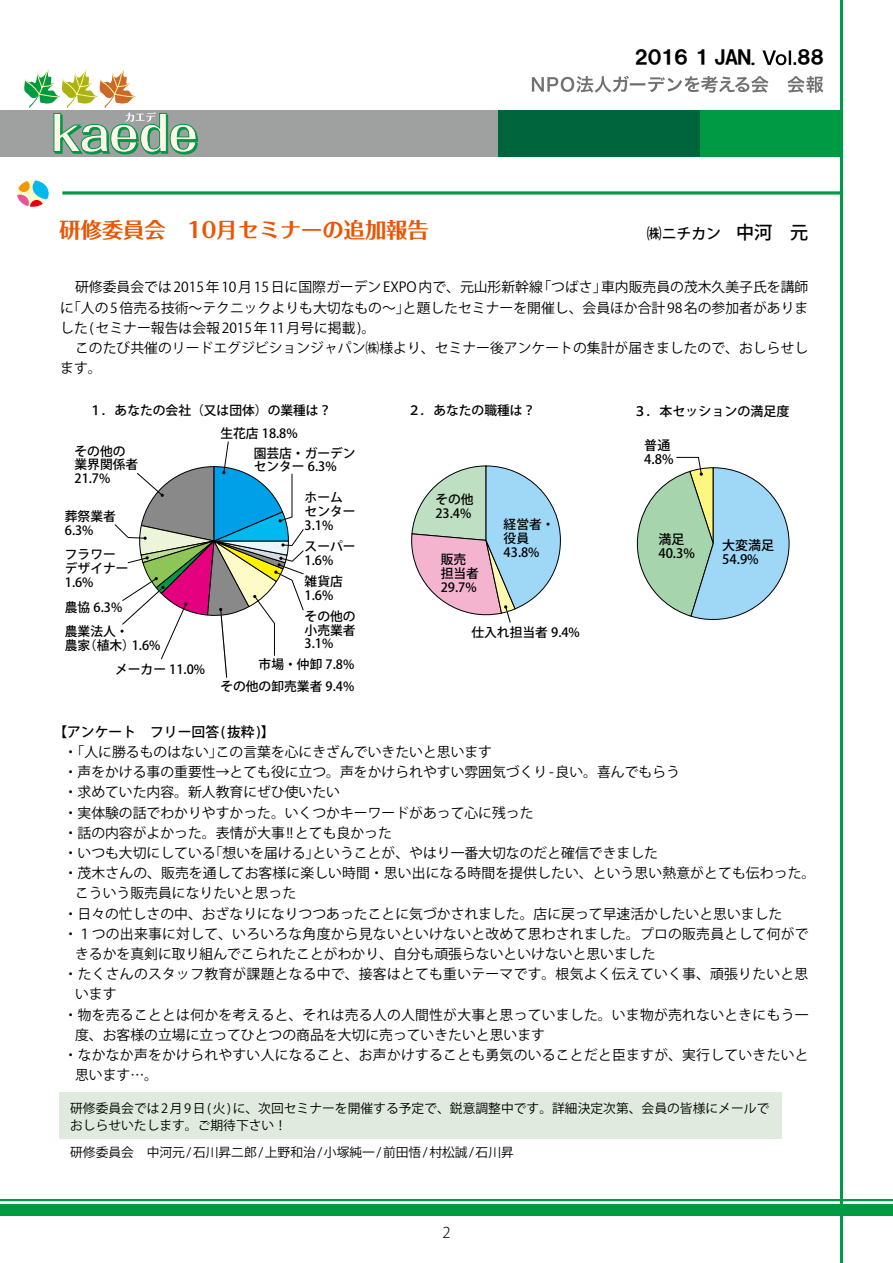
<style>
.page{position:relative;width:893px;height:1263px;background:#fff}
.page>*{position:absolute;margin:0;border:0;box-sizing:border-box;transform-origin:0 0}
.t1{font:700 21.3px "Folk Pro";color:#ea5504}
.t2{font:19.2px "HGS Soei Kakugothic UB";letter-spacing:-.05em;color:#000;scale:1.2 1}
.t3{font:500 14.85px "Koz Go Pro";color:#000}
.t4{font:300 14.85px "Koz Go Pr 6 N";color:#000}
.t5{font:13.8px/20.2px "Koz Go Pro";color:#000;text-align:justify}
.t6{font:13.8px "Koz Go Pro";letter-spacing:.02em;color:#000}
.t7{font:500 13.8px "Koz Go Pro";color:#000}
.t8{font:500 13.05px/14.1px "Koz Go Pro";color:#000}
.t9{font:500 12.75px/13.8px "Koz Go Pro";color:#000}
.t10{font:12.75px/17px "Koz Go Pro";color:#000}
.s1{font-size:18px}
</style>
<div class="page">
<div style="left:498px;top:110px;width:202px;height:46px;background:#00643d"></div>
<div style="left:700px;top:110px;width:140px;height:46px;background:#094"></div>
<div style="left:0;top:110px;width:498px;height:46px;background:#9fa0a0"></div>
<hr style="left:840px;top:0;width:3px;height:1263px;background:#094">
<svg style="left:24px;top:69px;width:174px;height:86px"></svg>
<div style="left:0;top:1205px;width:893px;height:11px;background:#094"></div>
<hr style="left:0;top:1199px;width:893px;height:2px;background:#094">
<svg style="left:762px;top:50px;width:34px;height:15px"></svg>
<svg style="left:532px;top:76px;width:291px;height:17px"></svg>
<div style="left:60px;top:1092px;width:722px;height:47px;background:#e0eade"></div>
<svg style="left:62px;top:191px;width:778px;height:4px;background:#33ad69"></svg>
<svg style="left:17px;top:180px;width:32px;height:27px"></svg>
<svg style="left:114px;top:441px;width:190px;height:237px"></svg>
<svg style="left:411px;top:465px;width:150px;height:158px"></svg>
<svg style="left:636px;top:457px;width:153px;height:163px"></svg>
<h2 class="t2" style="left:634px;top:48px;width:103px">2016 1 JAN.</h2>
<h2 class="t2" style="left:797px;top:48px;width:25px">88</h2>
<h1 class="t1" style="left:60px;top:212px;width:371px">研修委員会　10月セミナーの追加報告</h1>
<p class="t3" style="left:647px;top:224px;width:163px">㈱ニチカン　<span class="s1">中河　元</span></p>
<p class="t5" style="left:60px;top:277px;width:750px;text-indent:15px">研修委員会では 2015 年 10 月 15 日に国際ガーデン EXPO 内で、元山形新幹線「つばさ」車内販売員の茂木久美子氏を講師に「人の 5 倍売る技術～テクニックよりも大切なもの～」と題したセミナーを開催し、会員ほか合計 98 名の参加者がありました ( セミナー報告は会報 2015 年 11 月号に掲載 )。</p>
<p class="t5" style="left:60px;top:338px;width:749px;text-indent:15px">このたび共催のリードエグジビションジャパン㈱様より、セミナー後アンケートの集計が届きましたので、おしらせします。</p>
<p class="t9" style="left:220px;top:400px;width:113px;line-height:22.8px;text-indent:-131px">１．あなたの会社（又は団体）の業種は？生花店 18.8%</p>
<p class="t9" style="left:254px;top:447px;width:104px">園芸店・ガーデンセンター 6.3%</p>
<p class="t9" style="left:305px;top:491px;width:53px">ホームセンター<br>3.1%</p>
<p class="t9" style="left:305px;top:540px;width:53px">スーパー<br>1.6%</p>
<p class="t9" style="left:305px;top:575px;width:40px">雑貨店<br>1.6%</p>
<p class="t9" style="left:305px;top:610px;width:53px;text-align:justify">その他の小売業者3.1%</p>
<p class="t9" style="left:220px;top:655px;width:135px;line-height:21.1px;text-align:right">市場・仲卸 7.8%<br>その他の卸売業者 9.4%</p>
<p class="t9" style="left:74px;top:445px;width:65px">その他の業界関係者<br>21.7%</p>
<p class="t9" style="left:65px;top:510px;width:53px">葬祭業者<br>6.3%</p>
<p class="t9" style="left:65px;top:548px;width:65px">フラワーデザイナー<br>1.6%</p>
<p class="t9" style="left:65px;top:601px;width:59px">農協 6.3%</p>
<p class="t9" style="left:65px;top:625px;width:97px">農業法人・<br>農家（植木）1.6%</p>
<p class="t9" style="left:115px;top:663px;width:92px">メーカー 11.0%</p>
<p class="t9" style="left:408px;top:404px;width:129px">２．あなたの職種は？</p>
<p class="t9" style="left:435px;top:493px;width:40px">その他<br>23.4%</p>
<p class="t9" style="left:441px;top:553px;width:40px">販売担当者<br>29.7%</p>
<p class="t9" style="left:504px;top:518px;width:53px">経営者・役員<br>43.8%</p>
<p class="t9" style="left:471px;top:626px;width:110px">仕入れ担当者 9.4%</p>
<p class="t8" style="left:633px;top:404px;width:158px">３．本セッションの満足度</p>
<p class="t8" style="left:644px;top:438px;width:31px">普通<br>4.8%</p>
<p class="t8" style="left:658px;top:533px;width:38px">満足<br>40.3%</p>
<p class="t8" style="left:722px;top:539px;width:54px">大変満足<br>54.9%</p>
<p class="t7" style="left:53px;top:723px;width:223px">【アンケート　フリー回答 ( 抜粋 )】</p>
<p class="t5" style="left:64px;top:742px;width:430px">・「人に勝るものはない」この言葉を心にきざんでいきたいと思います</p>
<p class="t5" style="left:64px;top:762px;width:618px">・声をかける事の重要性→とても役に立つ。声をかけられやすい雰囲気づくり - 良い。喜んでもらう</p>
<p class="t5" style="left:64px;top:782px;width:278px">・求めていた内容。新人教育にぜひ使いたい</p>
<p class="t5" style="left:64px;top:803px;width:471px">・実体験の話でわかりやすかった。いくつかキーワードがあって心に残った</p>
<p class="t5" style="left:64px;top:823px;width:330px">・話の内容がよかった。表情が大事 !! とても良かった</p>
<p class="t5" style="left:64px;top:843px;width:596px">・いつも大切にしている「想いを届ける」ということが、やはり一番大切なのだと確信できました</p>
<p class="t5" style="left:64px;top:863px;width:753px">・茂木さんの、販売を通してお客様に楽しい時間・思い出になる時間を提供したい、という思い熱意がとても伝わった。</p>
<p class="t5" style="left:75px;top:883px;width:223px">こういう販売員になりたいと思った</p>
<p class="t5" style="left:64px;top:904px;width:720px">・日々の忙しさの中、おざなりになりつつあったことに気づかされました。店に戻って早速活かしたいと思いました</p>
<p class="t6" style="left:64px;top:925px;width:746px">・１つの出来事に対して、いろいろな角度から見ないといけないと改めて思わされました。プロの販売員として何がで</p>
<p class="t5" style="left:75px;top:944px;width:582px">きるかを真剣に取り組んでこられたことがわかり、自分も頑張らないといけないと思いました</p>
<p class="t6" style="left:64px;top:965px;width:746px">・たくさんのスタッフ教育が課題となる中で、接客はとても重いテーマです。根気よく伝えていく事、頑張りたいと思</p>
<p class="t5" style="left:75px;top:984px;width:43px">います</p>
<p class="t6" style="left:64px;top:1005px;width:746px">・物を売ることとは何かを考えると、それは売る人の人間性が大事と思っていました。いま物が売れないときにもう一</p>
<p class="t5" style="left:75px;top:1025px;width:471px">度、お客様の立場に立ってひとつの商品を大切に売っていきたいと思います</p>
<p class="t6" style="left:64px;top:1046px;width:746px">・なかなか声をかけられやすい人になること、お声かけすることも勇気のいることだと臣ますが、実行していきたいと</p>
<p class="t5" style="left:75px;top:1065px;width:84px">思います…。</p>
<p class="t10" style="left:70px;top:1100px;width:701px">研修委員会では 2 月 9 日 ( 火 ) に、次回セミナーを開催する予定で、鋭意調整中です。詳細決定次第、会員の皆様にメールでおしらせいたします。ご期待下さい！</p>
<p class="t10" style="left:70px;top:1144px;width:445px">研修委員会　中河元 / 石川昇二郎 / 上野和治 / 小塚純一 / 前田悟 / 村松誠 / 石川昇</p>
<p class="t4" style="left:442px;top:1224px;width:10px">2</p>
</div>
